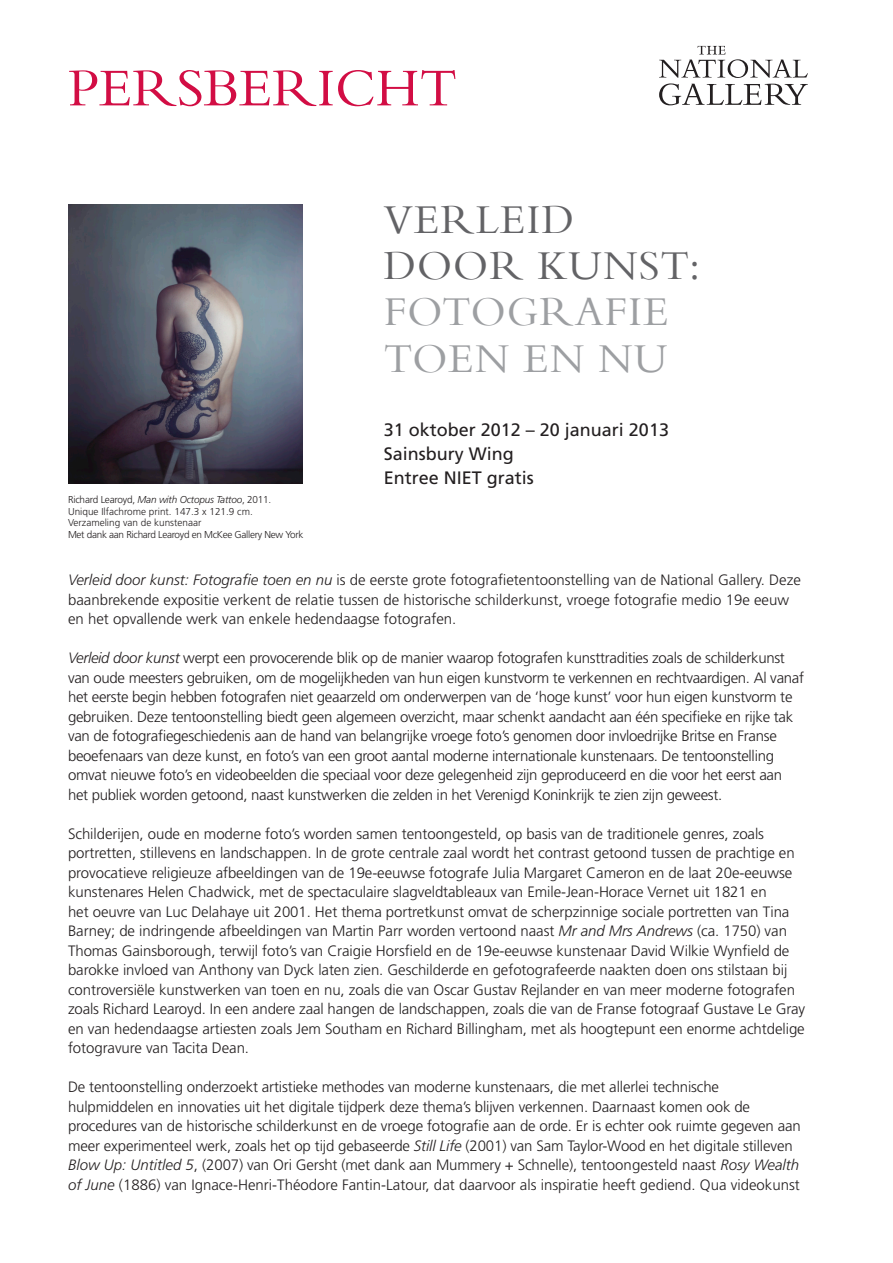
<style>
.page{position:relative;width:893px;height:1263px;background:#fff}
.page>*{position:absolute;margin:0;border:0;box-sizing:border-box;transform-origin:0 0}
.t1{font:55.5px "Bembo";color:#d20d44}
.t2{font:42.6px/46px "Bembo";letter-spacing:.025em;color:#9d9fa2}
.t3{font:42.6px/46px "Bembo";letter-spacing:.025em;color:#636366}
.t4{font:18px/24px "Frutiger";color:#231f20}
.t5{font:300 15px/19.5px "Frutiger";letter-spacing:-.01em;color:#231f20}
.t6{font:300 10.05px/11.4px "Frutiger";letter-spacing:-.02em;color:#231f20}
.s1{font-style:italic}
</style>
<div class="page">
<svg style="left:659px;top:46px;width:149px;height:59px"></svg>
<img style="left:68px;top:204px;width:235px;height:280px">
<h1 class="t1" style="left:68px;top:54px;width:391px">PERSBERICHT</h1>
<h2 class="t3" style="left:384px;top:195px;width:318px">VERLEID<br>DOOR KUNST:</h2>
<h2 class="t2" style="left:384px;top:288px;width:286px">FOTOGRAFIE<br>TOEN EN NU</h2>
<p class="t6" style="left:68px;top:494px;width:237px">Richard Learoyd, <span class="s1">Man with Octopus Tattoo</span>, 2011.<br>Unique Ilfachrome print. 147.3 x 121.9 cm.<br>Verzameling van de kunstenaar<br>Met dank aan Richard Learoyd en McKee Gallery New York</p>
<p class="t4" style="left:384px;top:417px;width:287px">31 oktober 2012 – 20 januari 2013<br>Sainsbury Wing<br>Entree NIET gratis</p>
<p class="t5" style="left:68px;top:571px;width:734px"><span class="s1">Verleid door kunst: Fotografie toen en nu</span> is de eerste grote fotografietentoonstelling van de National Gallery. Deze baanbrekende expositie verkent de relatie tussen de historische schilderkunst, vroege fotografie medio 19e eeuw en het opvallende werk van enkele hedendaagse fotografen.</p>
<p class="t5" style="left:68px;top:649px;width:738px"><span class="s1">Verleid door kunst</span> werpt een provocerende blik op de manier waarop fotografen kunsttradities zoals de schilderkunst van oude meesters gebruiken, om de mogelijkheden van hun eigen kunstvorm te verkennen en rechtvaardigen. Al vanaf het eerste begin hebben fotografen niet geaarzeld om onderwerpen van de ‘hoge kunst’ voor hun eigen kunstvorm te gebruiken. Deze tentoonstelling biedt geen algemeen overzicht, maar schenkt aandacht aan één specifieke en rijke tak van de fotografiegeschiedenis aan de hand van belangrijke vroege foto’s genomen door invloedrijke Britse en Franse beoefenaars van deze kunst, en foto’s van een groot aantal moderne internationale kunstenaars. De tentoonstelling omvat nieuwe foto’s en videobeelden die speciaal voor deze gelegenheid zijn geproduceerd en die voor het eerst aan het publiek worden getoond, naast kunstwerken die zelden in het Verenigd Koninkrijk te zien zijn geweest.</p>
<p class="t5" style="left:68px;top:824px;width:739px">Schilderijen, oude en moderne foto’s worden samen tentoongesteld, op basis van de traditionele genres, zoals portretten, stillevens en landschappen. In de grote centrale zaal wordt het contrast getoond tussen de prachtige en provocatieve religieuze afbeeldingen van de 19e-eeuwse fotografe Julia Margaret Cameron en de laat 20e-eeuwse kunstenares Helen Chadwick, met de spectaculaire slagveldtableaux van Emile-Jean-Horace Vernet uit 1821 en<br>het oeuvre van Luc Delahaye uit 2001. Het thema portretkunst omvat de scherpzinnige sociale portretten van Tina Barney; de indringende afbeeldingen van Martin Parr worden vertoond naast <span class="s1">Mr and Mrs Andrews</span> (ca. 1750) van Thomas Gainsborough, terwijl foto’s van Craigie Horsfield en de 19e-eeuwse kunstenaar David Wilkie Wynfield de barokke invloed van Anthony van Dyck laten zien. Geschilderde en gefotografeerde naakten doen ons stilstaan bij controversiële kunstwerken van toen en nu, zoals die van Oscar Gustav Rejlander en van meer moderne fotografen zoals Richard Learoyd. In een andere zaal hangen de landschappen, zoals die van de Franse fotograaf Gustave Le Gray en van hedendaagse artiesten zoals Jem Southam en Richard Billingham, met als hoogtepunt een enorme achtdelige fotogravure van Tacita Dean.</p>
<p class="t5" style="left:68px;top:1078px;width:734px">De tentoonstelling onderzoekt artistieke methodes van moderne kunstenaars, die met allerlei technische hulpmiddelen en innovaties uit het digitale tijdperk deze thema’s blijven verkennen. Daarnaast komen ook de procedures van de historische schilderkunst en de vroege fotografie aan de orde. Er is echter ook ruimte gegeven aan meer experimenteel werk, zoals het op tijd gebaseerde <span class="s1">Still Life</span> (2001) van Sam Taylor-Wood en het digitale stilleven <span class="s1">Blow Up: Untitled 5</span>, (2007) van Ori Gersht (met dank aan Mummery + Schnelle), tentoongesteld naast <span class="s1">Rosy Wealth of June</span> (1886) van Ignace-Henri-Théodore Fantin-Latour, dat daarvoor als inspiratie heeft gediend. Qua videokunst</p>
</div>
